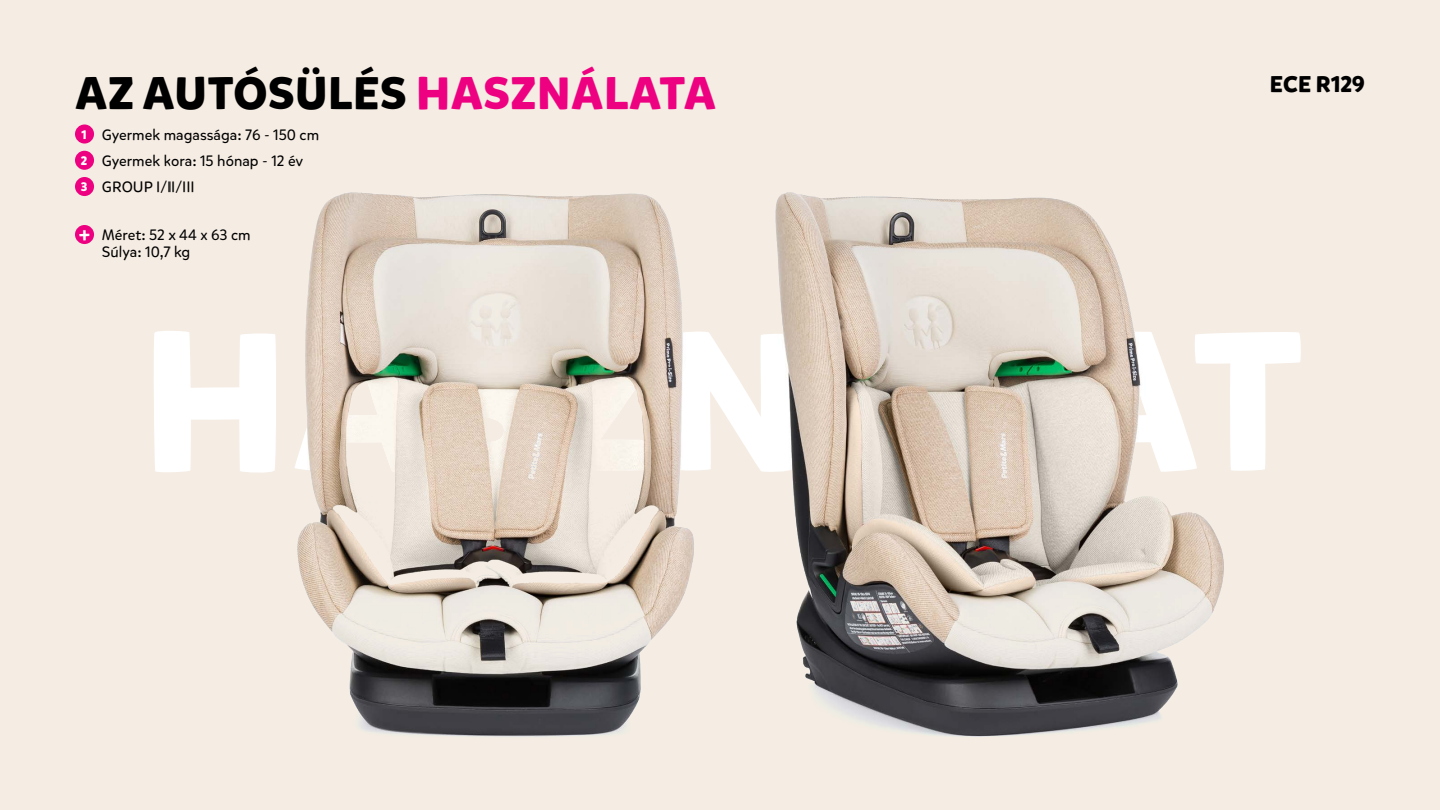
<style>
.page{position:relative;width:1440px;height:810px;background:#f5ece3}
.page>*{position:absolute;margin:0;border:0;box-sizing:border-box;transform-origin:0 0}
.t1{font:700 45.3px "Mikado";letter-spacing:.015em;color:#000}
.t2{font:700 22.65px "Mikado";color:#000}
.t3{font:15px/26.2px "Mikado";color:#000}
.s1{color:#ed0181}
.s2{font-weight:700;font-size:12.38px;color:#fff}
.s3{font-family:"Mikado Ultra";font-size:19.88px;color:#fff}
</style>
<div class="page">
<div style="left:75px;top:125px;width:19px;height:19px;background:#ed0181;border-radius:50%"></div>
<div style="left:75px;top:151px;width:19px;height:19px;background:#ed0181;border-radius:50%"></div>
<div style="left:75px;top:177px;width:19px;height:19px;background:#ed0181;border-radius:50%"></div>
<div style="left:75px;top:225px;width:19px;height:19px;background:#ed0181;border-radius:50%"></div>
<img style="left:297px;top:192px;width:381px;height:545px">
<img style="left:678px;top:192px;width:546px;height:545px">
<h1 class="t1" style="left:75px;top:65px;width:642px">AZ AUTÓSÜLÉS <span class="s1">HASZNÁLATA</span></h1>
<p class="t3" style="left:81px;top:122px;width:240px"><span class="s2">1</span> Gyermek magassága: 76 - 150 cm<br><span class="s2">2</span> Gyermek kora: 15 hónap - 12 év<br><span class="s2">3</span> GROUP I/II/III</p>
<p class="t3" style="left:102px;top:227px;width:150px;line-height:16.5px;text-indent:-23px"><span class="s3">+</span> Méret: 52 x 44 x 63 cm<br>Súlya: 10,7 kg</p>
<h2 class="t2" style="left:1270px;top:70px;width:97px">ECE R129</h2>
</div>
